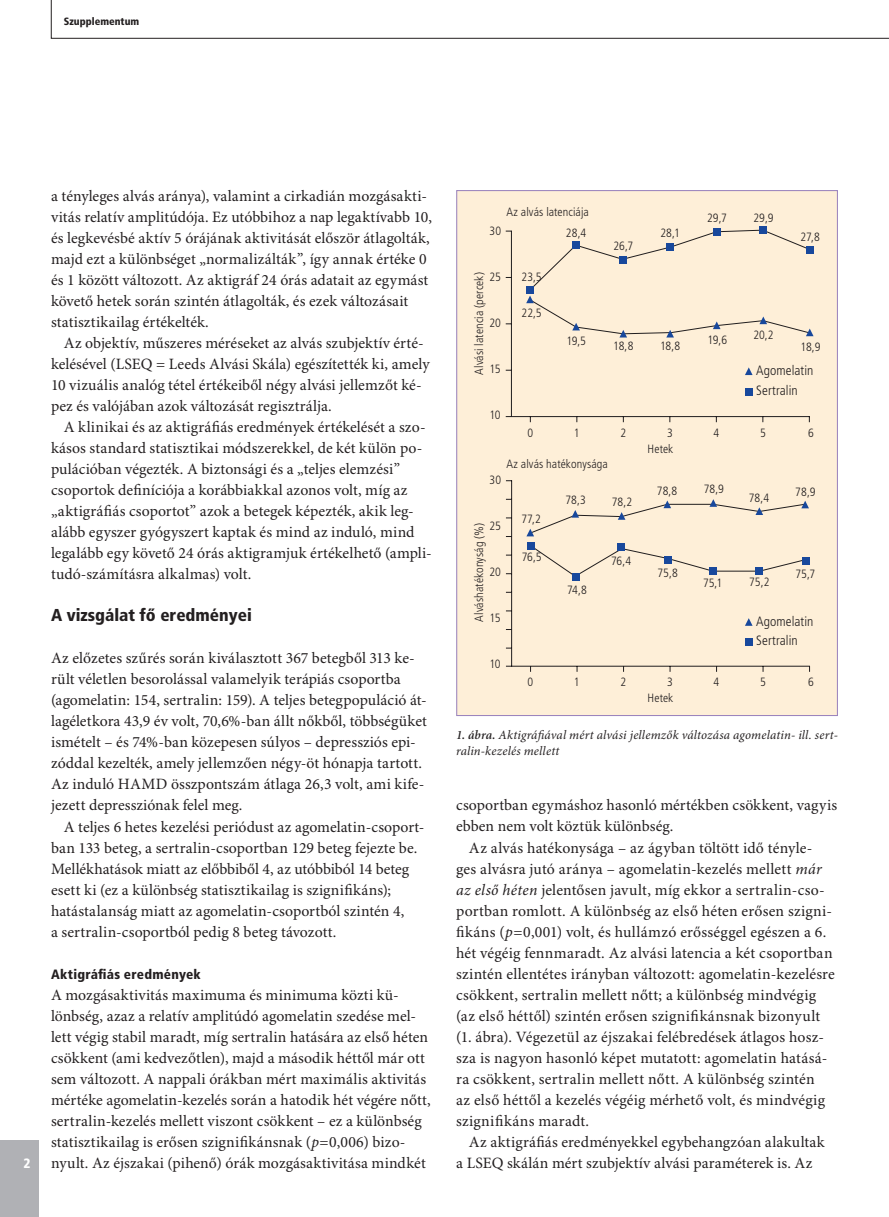
<style>
.page{position:relative;width:889px;height:1217px;background:#fff}
.page>*{position:absolute;margin:0;border:0;box-sizing:border-box;transform-origin:0 0}
.alcím1{font:900 condensed 17.25px "Frutiger";color:#231f20}
.kenyér{font:15.75px/21px "Minion Pro";letter-spacing:.01em;color:#231f20}
.kenyértompa{font:15.75px/21px "Minion Pro";letter-spacing:.005em;color:#231f20}
.keretes_szöveg{font:300 condensed 13.5px "Frutiger";letter-spacing:.005em;color:#231f20}
.alcím2{font:900 condensed 13.5px "Frutiger";letter-spacing:.02em;color:#231f20}
.t1{font:13.5px "IMP Frutiger Cond Black";color:#fff}
.képaláírás{font:italic 12.75px/16.5px "Minion Pro";letter-spacing:.015em;color:#231f20}
.keretes_szöveg-2{font:300 condensed 12px "Frutiger";letter-spacing:.005em;color:#231f20}
.t2{font:900 condensed 10.5px "Frutiger";color:#231f20}
.s1{font-style:italic}
.s2{font-family:"IMP Minion Semibold Italic";font-style:normal}
</style>
<div class="page">
<svg style="left:51px;top:0;width:838px;height:39px"></svg>
<div style="left:0;top:1139px;width:39px;height:77px;background:#b0b1b5"></div>
<div style="left:456px;top:190px;width:382px;height:526px;background:#feefd8"></div>
<p class="t2" style="left:64px;top:15px;width:77px">Szupplementum</p>
<p class="kenyér" style="left:51px;top:186px;width:382px">a tényleges alvás aránya), valamint a cirkadián mozgásakti&shy;vitás relatív amplitúdója. Ez utóbbihoz a nap legaktívabb 10, és legkevésbé aktív 5 órájának aktivitását először átlagolták, majd ezt a különbséget „normalizálták”, így annak értéke 0 és 1 között változott. Az aktigráf 24 órás adatait az egymást követő hetek során szintén átlagolták, és ezek változásait statisztikailag értékelték.</p>
<p class="kenyér" style="left:51px;top:333px;width:380px;text-indent:13px">Az objektív, műszeres méréseket az alvás szubjektív érté&shy;kelésével (LSEQ = Leeds Alvási Skála) egészítették ki, amely 10 vizuális analóg tétel értékeiből négy alvási jellemzőt ké&shy;pez és valójában azok változását regisztrálja.</p>
<p class="kenyér" style="left:51px;top:417px;width:380px;text-indent:13px">A klinikai és az aktigráfiás eredmények értékelését a szo&shy;kásos standard statisztikai módszerekkel, de két külön po&shy;pulációban végezték. A biztonsági és a „teljes elemzési” csoportok definíciója a korábbiakkal azonos volt, míg az „aktigráfiás csoportot” azok a betegek képezték, akik leg&shy;alább egyszer gyógyszert kaptak és mind az induló, mind legalább egy követő 24 órás aktigramjuk értékelhető (ampli&shy;tudó-számításra alkalmas) volt.</p>
<p class="alcím1" style="left:51px;top:605px;width:202px">A vizsgálat fô eredményei</p>
<p class="kenyértompa" style="left:51px;top:648px;width:377px">Az előzetes szűrés során kiválasztott 367 betegből 313 ke&shy;rült véletlen besorolással valamelyik terápiás csoportba (agomelatin: 154, sertralin: 159). A teljes betegpopuláció át&shy;lagéletkora 43,9 év volt, 70,6%-ban állt nőkből, többségüket ismételt – és 74%-ban közepesen súlyos – depressziós epi&shy;zóddal kezelték, amely jellemzően négy-öt hónapja tartott.<br>Az induló HAMD összpontszám átlaga 26,3 volt, ami kife&shy;jezett depressziónak felel meg.</p>
<p class="kenyér" style="left:51px;top:816px;width:373px;text-indent:13px">A teljes 6 hetes kezelési periódust az agomelatin-csoport&shy;ban 133 beteg, a sertralin-csoportban 129 beteg fejezte be.<br>Mellékhatások miatt az előbbiből 4, az utóbbiból 14 beteg esett ki (ez a különbség statisztikailag is szignifikáns); hatástalanság miatt az agomelatin-csoportból szintén 4,<br>a sertralin-csoportból pedig 8 beteg távozott.</p>
<p class="alcím2" style="left:51px;top:965px;width:151px">Aktigráfiás eredmények</p>
<p class="kenyértompa" style="left:51px;top:984px;width:381px">A mozgásaktivitás maximuma és minimuma közti kü&shy;lönbség, azaz a relatív amplitúdó agomelatin szedése mel&shy;lett végig stabil maradt, míg sertralin hatására az első héten csökkent (ami kedvezőtlen), majd a második héttől már ott sem változott. A nappali órákban mért maximális aktivitás mértéke agomelatin-kezelés során a hatodik hét végére nőtt, sertralin-kezelés mellett viszont csökkent – ez a különbség statisztikailag is erősen szignifikánsnak (<span class="s1">p</span>=0,006) bizo&shy;nyult. Az éjszakai (pihenő) órák mozgásaktivitása mindkét</p>
<p class="keretes_szöveg-2" style="left:506px;top:205px;width:84px">Az alvás latenciája</p>
<p class="keretes_szöveg-2" style="left:707px;top:211px;width:21px">29,7</p>
<p class="keretes_szöveg-2" style="left:753px;top:211px;width:22px">29,9</p>
<p class="keretes_szöveg-2" style="left:489px;top:224px;width:13px">30</p>
<p class="keretes_szöveg-2" style="left:489px;top:270px;width:13px">25</p>
<p class="keretes_szöveg-2" style="left:489px;top:316px;width:13px">20</p>
<p class="keretes_szöveg-2" style="left:489px;top:362px;width:12px">15</p>
<p class="keretes_szöveg-2" style="left:489px;top:408px;width:13px">10</p>
<p class="keretes_szöveg-2" style="left:566px;top:226px;width:22px">28,4</p>
<p class="keretes_szöveg-2" style="left:660px;top:226px;width:21px">28,1</p>
<p class="keretes_szöveg-2" style="left:800px;top:230px;width:21px">27,8</p>
<p class="keretes_szöveg-2" style="left:613px;top:239px;width:22px">26,7</p>
<p class="keretes_szöveg-2" style="left:521px;top:270px;width:22px">23,5</p>
<p class="keretes_szöveg-2" style="left:472px;top:375px;width:104px;rotate:-90deg">Alvási latencia (percek)</p>
<p class="keretes_szöveg-2" style="left:521px;top:306px;width:22px">22,5</p>
<p class="keretes_szöveg-2" style="left:707px;top:332px;width:21px">19,6</p>
<p class="keretes_szöveg-2" style="left:753px;top:327px;width:22px">20,2</p>
<p class="keretes_szöveg-2" style="left:566px;top:334px;width:21px">19,5</p>
<p class="keretes_szöveg-2" style="left:613px;top:339px;width:22px">18,8</p>
<p class="keretes_szöveg-2" style="left:660px;top:339px;width:22px">18,8</p>
<p class="keretes_szöveg-2" style="left:800px;top:340px;width:21px">18,9</p>
<p class="keretes_szöveg" style="left:756px;top:363px;width:59px">Agomelatin</p>
<p class="keretes_szöveg" style="left:756px;top:382px;width:43px">Sertralin</p>
<p class="keretes_szöveg-2" style="left:527px;top:426px;width:7px">0</p>
<p class="keretes_szöveg-2" style="left:574px;top:426px;width:7px">1</p>
<p class="keretes_szöveg-2" style="left:620px;top:426px;width:7px">2</p>
<p class="keretes_szöveg-2" style="left:667px;top:426px;width:7px">3</p>
<p class="keretes_szöveg-2" style="left:713px;top:426px;width:7px">4</p>
<p class="keretes_szöveg-2" style="left:760px;top:426px;width:7px">5</p>
<p class="keretes_szöveg-2" style="left:808px;top:426px;width:7px">6</p>
<p class="keretes_szöveg-2" style="left:647px;top:441px;width:27px">Hetek</p>
<p class="keretes_szöveg-2" style="left:506px;top:457px;width:103px">Az alvás hatékonysága</p>
<p class="keretes_szöveg-2" style="left:489px;top:473px;width:13px">30</p>
<p class="keretes_szöveg-2" style="left:489px;top:519px;width:13px">25</p>
<p class="keretes_szöveg-2" style="left:489px;top:565px;width:13px">20</p>
<p class="keretes_szöveg-2" style="left:489px;top:610px;width:12px">15</p>
<p class="keretes_szöveg-2" style="left:489px;top:656px;width:13px">10</p>
<p class="keretes_szöveg-2" style="left:657px;top:483px;width:22px">78,8</p>
<p class="keretes_szöveg-2" style="left:704px;top:481px;width:22px">78,9</p>
<p class="keretes_szöveg-2" style="left:795px;top:484px;width:22px">78,9</p>
<p class="keretes_szöveg-2" style="left:749px;top:491px;width:22px">78,4</p>
<p class="keretes_szöveg-2" style="left:565px;top:493px;width:22px">78,3</p>
<p class="keretes_szöveg-2" style="left:612px;top:495px;width:22px">78,2</p>
<p class="keretes_szöveg-2" style="left:521px;top:512px;width:21px">77,2</p>
<p class="keretes_szöveg-2" style="left:472px;top:621px;width:100px;rotate:-90deg">Alváshatékonyság (%)</p>
<p class="keretes_szöveg-2" style="left:522px;top:550px;width:21px">76,5</p>
<p class="keretes_szöveg-2" style="left:611px;top:554px;width:22px">76,4</p>
<p class="keretes_szöveg-2" style="left:657px;top:566px;width:22px">75,8</p>
<p class="keretes_szöveg-2" style="left:795px;top:567px;width:21px">75,7</p>
<p class="keretes_szöveg-2" style="left:703px;top:576px;width:21px">75,1</p>
<p class="keretes_szöveg-2" style="left:749px;top:575px;width:22px">75,2</p>
<p class="keretes_szöveg-2" style="left:567px;top:582px;width:21px">74,8</p>
<p class="keretes_szöveg" style="left:756px;top:613px;width:59px">Agomelatin</p>
<p class="keretes_szöveg" style="left:756px;top:633px;width:43px">Sertralin</p>
<p class="keretes_szöveg-2" style="left:527px;top:674px;width:7px">0</p>
<p class="keretes_szöveg-2" style="left:574px;top:674px;width:7px">1</p>
<p class="keretes_szöveg-2" style="left:620px;top:674px;width:7px">2</p>
<p class="keretes_szöveg-2" style="left:667px;top:674px;width:7px">3</p>
<p class="keretes_szöveg-2" style="left:713px;top:674px;width:7px">4</p>
<p class="keretes_szöveg-2" style="left:760px;top:674px;width:7px">5</p>
<p class="keretes_szöveg-2" style="left:808px;top:674px;width:7px">6</p>
<p class="keretes_szöveg-2" style="left:647px;top:690px;width:27px">Hetek</p>
<p class="képaláírás" style="left:456px;top:726px;width:382px"><span class="s2">1. ábra.</span> Aktigráfiával mért alvási jellemzők változása agomelatin- ill. sert&shy;ralin-kezelés mellett</p>
<p class="kenyértompa" style="left:456px;top:795px;width:382px">csoportban egymáshoz hasonló mértékben csökkent, vagyis ebben nem volt köztük különbség.</p>
<p class="kenyér" style="left:456px;top:837px;width:380px;text-indent:13px">Az alvás hatékonysága – az ágyban töltött idő tényle&shy;ges alvásra jutó aránya – agomelatin-kezelés mellett <span class="s1">már az első héten</span> jelentősen javult, míg ekkor a sertralin-cso&shy;portban romlott. A különbség az első héten erősen szigni&shy;fikáns (<span class="s1">p</span>=0,001) volt, és hullámzó erősséggel egészen a 6. hét végéig fennmaradt. Az alvási latencia a két csoportban szintén ellentétes irányban változott: agomelatin-kezelésre csökkent, sertralin mellett nőtt; a különbség mindvégig (az első héttől) szintén erősen szignifikánsnak bizonyult (1. ábra). Végezetül az éjszakai felébredések átlagos hos - sza is nagyon hasonló képet mutatott: agomelatin hatásá&shy;ra csökkent, sertralin mellett nőtt. A különbség szintén<br>az első héttől a kezelés végéig mérhető volt, és mindvégig szignifikáns maradt.</p>
<p class="kenyér" style="left:469px;top:1131px;width:357px">Az aktigráfiás eredményekkel egybehangzóan alakultak</p>
<p class="t1" style="left:23px;top:1155px;width:9px">2</p>
<p class="kenyér" style="left:456px;top:1152px;width:358px">a LSEQ skálán mért szubjektív alvási paraméterek is. Az</p>
</div>
